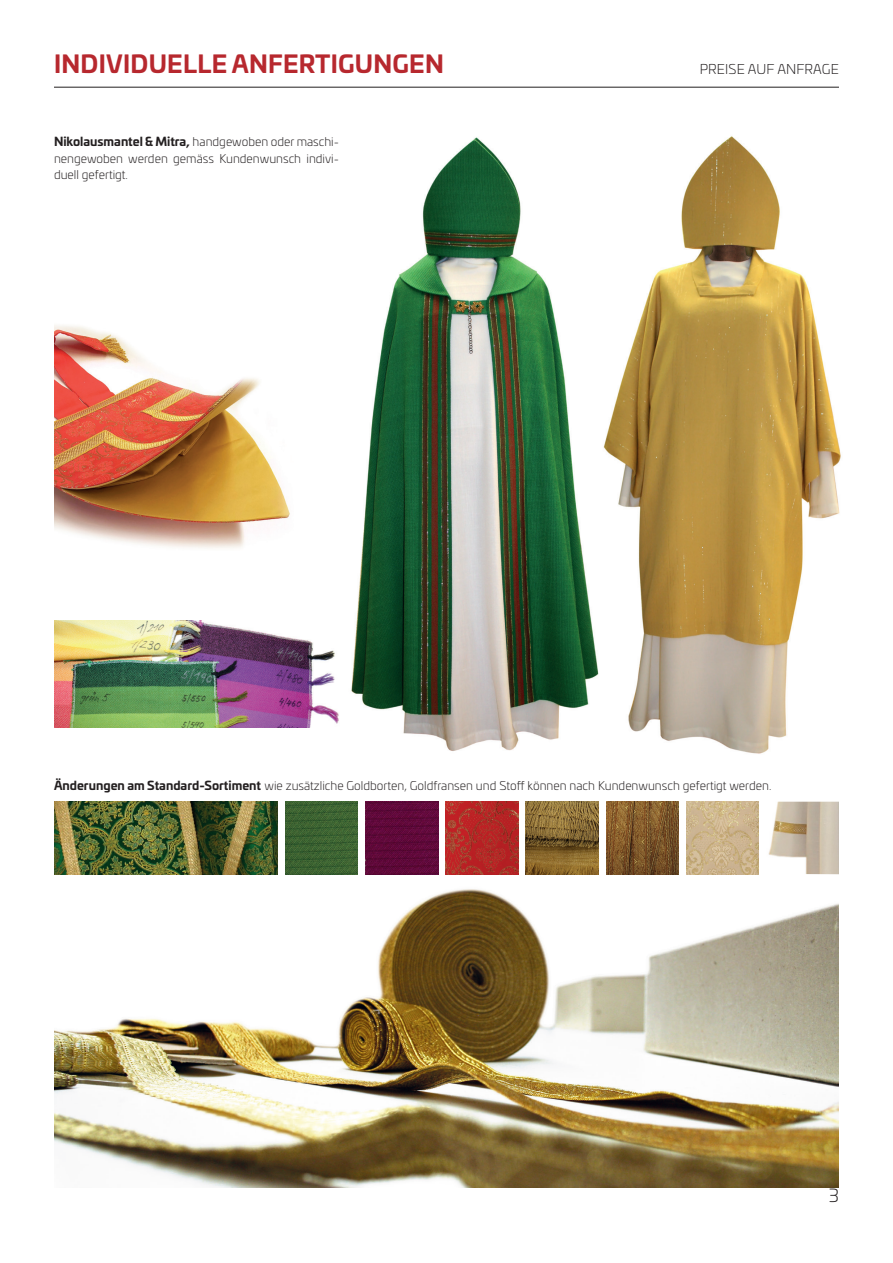
<style>
.page{position:relative;width:893px;height:1263px;background:#fff}
.page>*{position:absolute;margin:0;border:0;box-sizing:border-box;transform-origin:0 0}
.t1{font:700 24px "Univia Pro";letter-spacing:.01em;color:#b7282e}
.t2{font:300 18px "Univia Pro";color:#231f20}
.t3{font:300 13.5px "Univia Pro";letter-spacing:.01em;color:#231f20}
.t4{font:300 12px/16.5px "Univia Pro";color:#231f20;text-align:justify}
.s1{font-weight:700}
</style>
<div class="page">
<img style="left:54px;top:860px;width:785px;height:328px">
<img style="left:54px;top:325px;width:236px;height:223px">
<img style="left:766px;top:802px;width:73px;height:72px">
<hr style="left:54px;top:87px;width:785px;height:1px;background:#231f20">
<img style="left:54px;top:802px;width:224px;height:72px">
<img style="left:446px;top:802px;width:72px;height:72px">
<img style="left:606px;top:802px;width:73px;height:72px">
<img style="left:686px;top:802px;width:73px;height:72px">
<img style="left:285px;top:802px;width:73px;height:72px">
<img style="left:366px;top:802px;width:72px;height:72px">
<img style="left:526px;top:802px;width:72px;height:72px">
<img style="left:55px;top:621px;width:284px;height:107px">
<img style="left:351px;top:137px;width:248px;height:614px">
<img style="left:603px;top:136px;width:238px;height:618px">
<p class="t1" style="left:54px;top:45px;width:391px">INDIVIDUELLE ANFERTIGUNGEN</p>
<p class="t4" style="left:54px;top:133px;width:287px"><span class="s1">Nikolausmantel &amp; Mitra,</span> handgewoben oder maschi&shy;nengewoben werden gemäss Kundenwunsch indivi&shy;duell gefertigt.</p>
<p class="t3" style="left:700px;top:60px;width:141px">PREISE AUF ANFRAGE</p>
<p class="t4" style="left:54px;top:777px;width:719px"><span class="s1">Änderungen am Standard-Sortiment</span> wie zusätzliche Goldborten, Goldfransen und Stoff können nach Kundenwunsch gefertigt werden.</p>
<h2 class="t2" style="left:829px;top:1183px;width:12px">3</h2>
</div>
